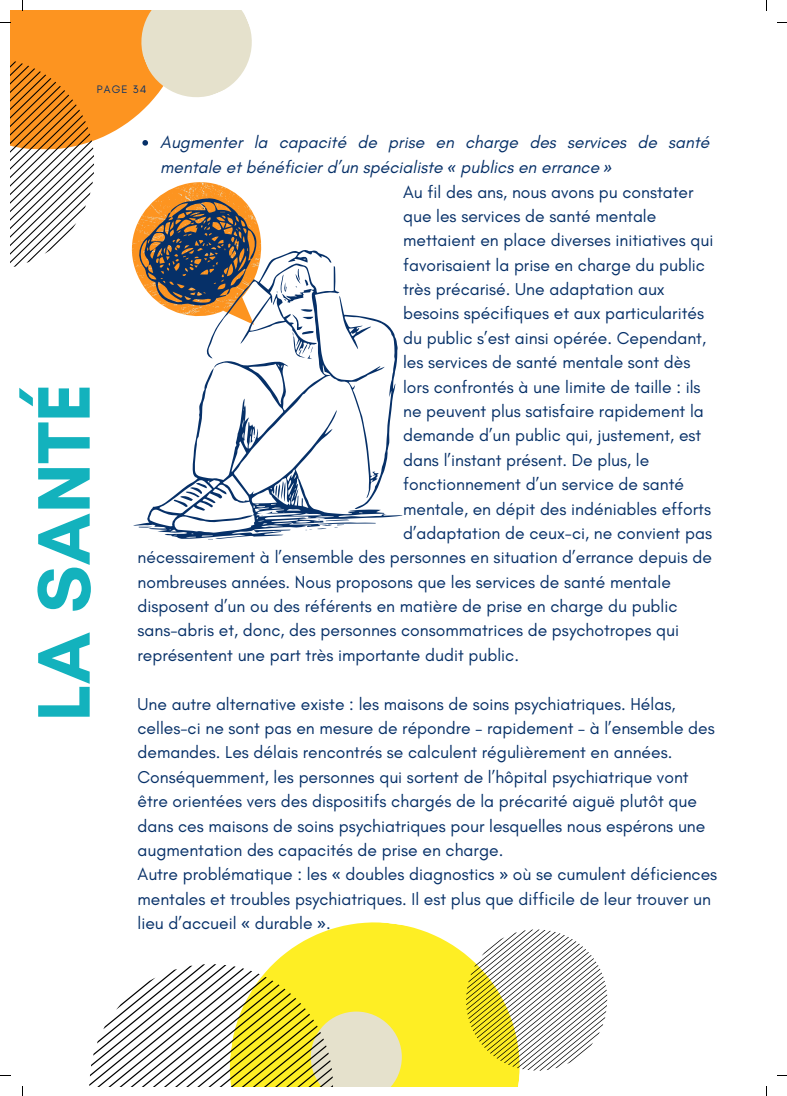
<style>
.page{position:relative;width:787px;height:1096px;background:#fff}
.page>*{position:absolute;margin:0;border:0;box-sizing:border-box;transform-origin:0 0}
.t1{font:700 75.75px "Glacial Indifference";color:#13b2bd}
.t2{font:17.5px/24.4px "Glacial Indifference";color:#063068}
.t3{font:italic 17.5px/24.4px "Glacial Indifference";color:#063068}
.t4{font:11px "Glacial Indifference";letter-spacing:.1em;color:#063068}
.s1{font-family:"Noto Sans"}
</style>
<div class="page">
<svg style="left:287px;top:922px;width:232px;height:164px;background:#fef040"></svg>
<svg style="left:89px;top:952px;width:313px;height:134px"></svg>
<svg style="left:466px;top:922px;width:141px;height:155px"></svg>
<svg style="left:133px;top:250px;width:269px;height:289px"></svg>
<svg style="left:0;top:0;width:271px;height:325px"></svg>
<h1 class="t4" style="left:97px;top:83px;width:51px">PAGE 34</h1>
<h2 class="t3" style="left:160px;top:130px;width:551px">Augmenter la capacité de prise en charge des services de santé mentale et bénéficier d’un spécialiste <span class="s1">«</span> publics en errance <span class="s1">»</span></h2>
<p class="t1" style="left:18px;top:721px;width:339px;rotate:-90deg">LA SANTÉ</p>
<p class="t2" style="left:403px;top:179px;width:312px">Au fil des ans, nous avons pu constater que les services de santé mentale mettaient en place diverses initiatives qui favorisaient la prise en charge du public très précarisé. Une adaptation aux besoins spécifiques et aux particularités du public s’est ainsi opérée. Cependant, les services de santé mentale sont dès lors confrontés à une limite de taille : ils ne peuvent plus satisfaire rapidement la demande d’un public qui, justement, est dans l’instant présent. De plus, le fonctionnement d’un service de santé mentale, en dépit des indéniables efforts d’adaptation de ceux-ci, ne convient pas</p>
<h2 class="t2" style="left:138px;top:545px;width:576px">nécessairement à l’ensemble des personnes en situation d’errance depuis de nombreuses années. Nous proposons que les services de santé mentale disposent d’un ou des référents en matière de prise en charge du public sans-abris et, donc, des personnes consommatrices de psychotropes qui représentent une part très importante dudit public.</h2>
<p class="t2" style="left:138px;top:691px;width:581px">Une autre alternative existe : les maisons de soins psychiatriques. Hélas, celles-ci ne sont pas en mesure de répondre – rapidement – à l’ensemble des demandes. Les délais rencontrés se calculent régulièrement en années.<br>Conséquemment, les personnes qui sortent de l’hôpital psychiatrique vont être orientées vers des dispositifs chargés de la précarité aiguë plutôt que dans ces maisons de soins psychiatriques pour lesquelles nous espérons une augmentation des capacités de prise en charge.<br>Autre problématique : les <span class="s1">«</span> doubles diagnostics <span class="s1">»</span> où se cumulent déficiences mentales et troubles psychiatriques. Il est plus que difficile de leur trouver un lieu d’accueil <span class="s1">«</span> durable <span class="s1">»</span>.</p>
</div>
